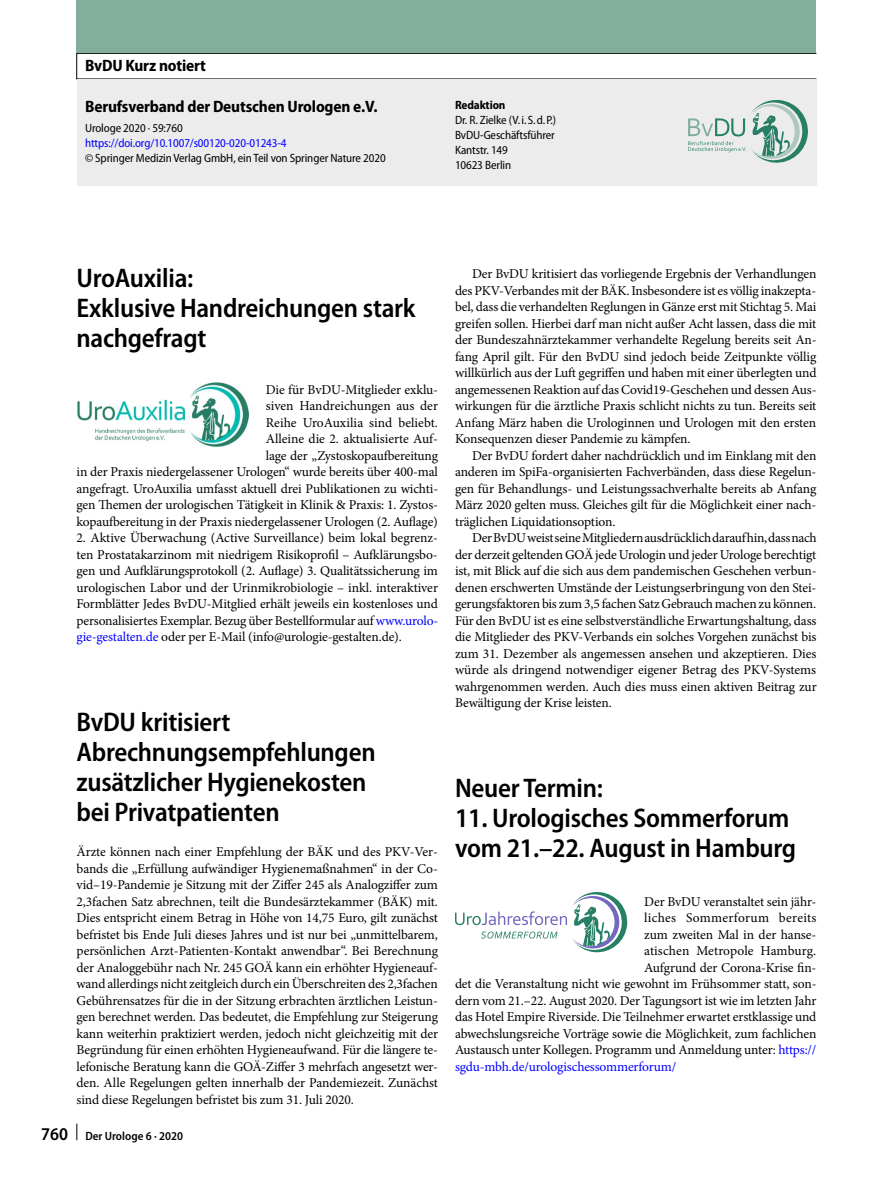
<style>
.page{position:relative;width:893px;height:1187px;background:#fff}
.page>*{position:absolute;margin:0;border:0;box-sizing:border-box;transform-origin:0 0}
.t1{font:600 semi-condensed 27px/30px "Myriad Pro";letter-spacing:-.01em;color:#000}
.t2{font:700 semi-condensed 16.5px "Myriad Pro";letter-spacing:-.01em;color:#000}
.t3{font:13.5px/16.5px "Minion Pro";letter-spacing:-.01em;color:#000;text-align:justify}
.t4{font:13.5px "Minion Pro";letter-spacing:-.01em;color:#00f}
.t5{font:13.5px "Minion Pro";letter-spacing:.02em;color:#000}
.t6{font:semi-condensed 12px/15px "Myriad Pro";letter-spacing:-.01em;color:#000}
.t7{font:semi-condensed 12px "Myriad Pro";letter-spacing:-.01em;color:#00f}
.t8{font:600 semi-condensed 12px "Myriad Pro";color:#000}
.t9{font:700 semi-condensed 12px "Myriad Pro";letter-spacing:-.01em;color:#000}
.s1{color:#00f}
.s2{font-size:18px}
</style>
<div class="page">
<svg style="left:77px;top:1123px;width:1px;height:17px"></svg>
<div style="left:77px;top:53px;width:740px;height:26px;border:1px solid #000"></div>
<div style="left:77px;top:0;width:739px;height:53px;background:#83ae9c"></div>
<div style="left:77px;top:79px;width:739px;height:107px;background:#ececec"></div>
<svg style="left:688px;top:100px;width:120px;height:63px"></svg>
<img style="left:77px;top:382px;width:171px;height:64px">
<svg style="left:455px;top:892px;width:172px;height:60px"></svg>
<p class="t2" style="left:85px;top:56px;width:122px">BvDU Kurz notiert</p>
<p class="t2" style="left:85px;top:98px;width:294px">Berufsverband der Deutschen Urologen e.V.</p>
<p class="t6" style="left:85px;top:120px;width:99px">Urologe 2020 · 59:760</p>
<p class="t7" style="left:85px;top:136px;width:203px">https://doi.org/10.1007/s00120-020-01243-4</p>
<p class="t6" style="left:85px;top:150px;width:302px">© Springer Medizin Verlag GmbH, ein Teil von Springer Nature 2020</p>
<p class="t9" style="left:455px;top:98px;width:52px">Redaktion</p>
<p class="t6" style="left:455px;top:113px;width:103px">Dr. R. Zielke (V.i.S.d.P.)<br>BvDU-Geschäftsführer<br>Kantstr. 149<br>10623 Berlin</p>
<h1 class="t1" style="left:77px;top:263px;width:341px">UroAuxilia:<br>Exklusive Handreichungen stark nachgefragt</h1>
<p class="t3" style="left:77px;top:381px;width:363px;text-align:right">Die für BvDU-Mitglieder exklu-<br>siven Handreichungen aus der<br>Reihe UroAuxilia sind beliebt.<br>Alleine die 2. aktualisierte Auf-<br>lage der „Zystoskopaufbereitung<br>in der Praxis niedergelassener Urologen“ wurde bereits über 400-mal angefragt. UroAuxilia umfasst aktuell drei Publikationen zu wichti&shy;gen Themen der urologischen Tätigkeit in Klinik &amp; Praxis: 1. Zystos&shy;kopaufbereitung in der Praxis niedergelassener Urologen (2. Auflage)</p>
<p class="t3" style="left:77px;top:530px;width:363px">2. Aktive Überwachung (Active Surveillance) beim lokal begrenz&shy;ten Prostatakarzinom mit niedrigem Risikoprofil – Aufklärungsbo&shy;gen und Aufklärungsprotokoll (2. Auflage) 3. Qualitätssicherung im urologischen Labor und der Urinmikrobiologie – inkl. interaktiver Formblätter Jedes BvDU-Mitglied erhält jeweils ein kostenloses und personalisiertes Exemplar. Bezug über Bestellformular auf <span class="s1">www.urolo&shy;gie-gestalten.de</span> oder per E-Mail (info@urologie-gestalten.de).</p>
<h1 class="t1" style="left:77px;top:707px;width:301px">BvDU kritisiert<br>Abrechnungsempfehlungen zusätzlicher Hygienekosten bei Privatpatienten</h1>
<p class="t3" style="left:77px;top:843px;width:363px">Ärzte können nach einer Empfehlung der BÄK und des PKV-Ver&shy;bands die „Erfüllung aufwändiger Hygienemaßnahmen“ in der Co&shy;vid–19-Pandemie je Sitzung mit der Ziffer 245 als Analogziffer zum 2,3fachen Satz abrechnen, teilt die Bundesärztekammer (BÄK) mit.<br>Dies entspricht einem Betrag in Höhe von 14,75 Euro, gilt zunächst befristet bis Ende Juli dieses Jahres und ist nur bei „unmittelbarem, persönlichen Arzt-Patienten-Kontakt anwendbar“. Bei Berechnung der Analoggebühr nach Nr. 245 GOÄ kann ein erhöhter Hygieneauf&shy;wand allerdings nicht zeitgleich durch ein Überschreiten des 2,3fachen Gebührensatzes für die in der Sitzung erbrachten ärztlichen Leistun&shy;gen berechnet werden. Das bedeutet, die Empfehlung zur Steigerung kann weiterhin praktiziert werden, jedoch nicht gleichzeitig mit der Begründung für einen erhöhten Hygieneaufwand. Für die längere te&shy;lefonische Beratung kann die GOÄ-Ziffer 3 mehrfach angesetzt wer&shy;den. Alle Regelungen gelten innerhalb der Pandemiezeit. Zunächst sind diese Regelungen befristet bis zum 31. Juli 2020.</p>
<p class="t8" style="left:41px;top:1129px;width:143px"><span class="s2">760</span> Der Urologe 6 · 2020</p>
<p class="t3" style="left:455px;top:266px;width:363px;text-indent:17px">Der BvDU kritisiert das vorliegende Ergebnis der Verhandlungen des PKV-Verbandes mit der BÄK. Insbesondere ist es völlig inakzepta&shy;bel, dass die verhandelten Reglungen in Gänze erst mit Stichtag 5. Mai greifen sollen. Hierbei darf man nicht außer Acht lassen, dass die mit der Bundeszahnärztekammer verhandelte Regelung bereits seit An&shy;fang April gilt. Für den BvDU sind jedoch beide Zeitpunkte völlig willkürlich aus der Luft gegriffen und haben mit einer überlegten und angemessenen Reaktion auf das Covid19-Geschehen und dessen Aus&shy;wirkungen für die ärztliche Praxis schlicht nichts zu tun. Bereits seit Anfang März haben die Urologinnen und Urologen mit den ersten Konsequenzen dieser Pandemie zu kämpfen.</p>
<p class="t3" style="left:455px;top:447px;width:363px;text-indent:17px">Der BvDU fordert daher nachdrücklich und im Einklang mit den anderen im SpiFa-organisierten Fachverbänden, dass diese Regelun&shy;gen für Behandlungs- und Leistungssachverhalte bereits ab Anfang März 2020 gelten muss. Gleiches gilt für die Möglichkeit einer nach&shy;träglichen Liquidationsoption.</p>
<p class="t3" style="left:455px;top:530px;width:363px;text-indent:17px">Der BvDU weist seine Mitgliedern ausdrücklich darauf hin, dass nach der derzeit geltenden GOÄ jede Urologin und jeder Urologe berechtigt ist, mit Blick auf die sich aus dem pandemischen Geschehen verbun&shy;denen erschwerten Umstände der Leistungserbringung von den Stei&shy;gerungsfaktoren bis zum 3,5 fachen Satz Gebrauch machen zu können.<br>Für den BvDU ist es eine selbstverständliche Erwartungshaltung, dass die Mitglieder des PKV-Verbands ein solches Vorgehen zunächst bis zum 31. Dezember als angemessen ansehen und akzeptieren. Dies würde als dringend notwendiger eigener Betrag des PKV-Systems wahrgenommen werden. Auch dies muss einen aktiven Beitrag zur Bewältigung der Krise leisten.</p>
<h1 class="t1" style="left:455px;top:773px;width:150px">Neuer Termin:</h1>
<h1 class="t1" style="left:455px;top:803px;width:343px">11. Urologisches Sommerforum vom 21.–22. August in Hamburg</h1>
<p class="t3" style="left:644px;top:893px;width:174px">Der BvDU veranstaltet sein jähr-</p>
<p class="t5" style="left:644px;top:908px;width:174px">liches Sommerforum bereits</p>
<p class="t3" style="left:644px;top:926px;width:174px">zum zweiten Mal in der hanse-</p>
<p class="t3" style="left:644px;top:942px;width:174px">atischen Metropole Hamburg.</p>
<p class="t3" style="left:644px;top:959px;width:174px">Aufgrund der Corona-Krise fin-</p>
<p class="t3" style="left:455px;top:975px;width:363px">det die Veranstaltung nicht wie gewohnt im Frühsommer statt, son-</p>
<p class="t3" style="left:455px;top:992px;width:363px">dern vom 21.–22. August 2020. Der Tagungsort ist wie im letzten Jahr</p>
<p class="t3" style="left:455px;top:1008px;width:363px">das Hotel Empire Riverside. Die Teilnehmer erwartet erstklassige und</p>
<p class="t3" style="left:455px;top:1025px;width:363px">abwechslungsreiche Vorträge sowie die Möglichkeit, zum fachlichen</p>
<p class="t3" style="left:455px;top:1041px;width:363px">Austausch unter Kollegen. Programm und Anmeldung unter: <span class="s1">https://</span></p>
<p class="t4" style="left:455px;top:1057px;width:223px">sgdu-mbh.de/urologischessommerforum/</p>
</div>
